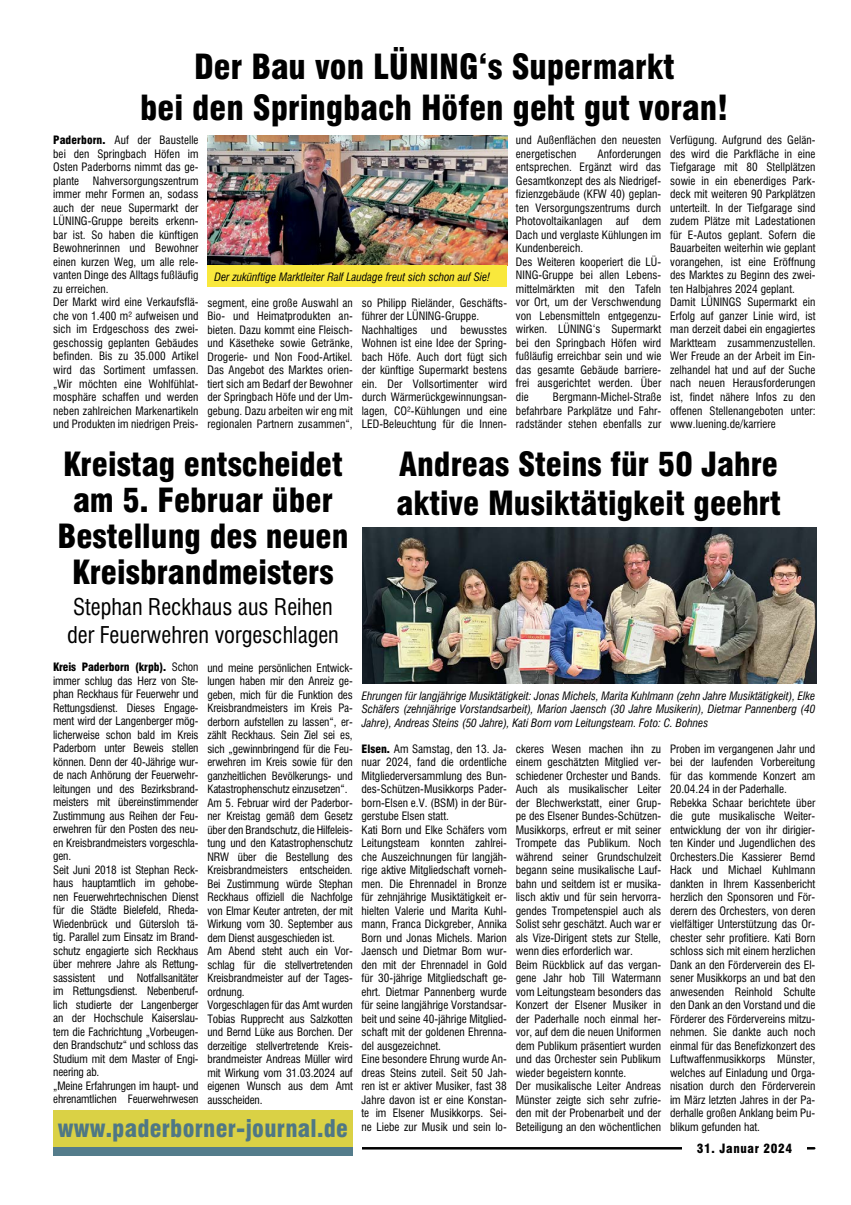
<style>
.page{position:relative;width:851px;height:1205px;background:#fff}
.page>*{position:absolute;margin:0;border:0;box-sizing:border-box;transform-origin:0 0}
.t1{font:900 condensed 33.75px/40.5px "Swiss 721 BT";color:#000;text-align:center}
.t2{font:900 condensed 32.5px/36px "Swiss 721 BT";color:#000;text-align:center}
.t3{font:900 condensed 23.75px "Swiss 721 BT";letter-spacing:.01em;color:#4f7785}
.t4{font:22.5px/27.5px "Swis 721 BT Condensed 2";color:#000}
.t5{font:900 condensed 12.5px "Swiss 721 BT";letter-spacing:.05em;color:#000}
.t6{font:11.25px/13.5px "Swis 721 BT Condensed 2";color:#000}
.t7{font:11.25px/13.5px "Swis 721 BT Condensed 3";color:#000;text-align:justify}
.t8{font:900 condensed 11.25px "Swiss 721 BT";letter-spacing:-.01em;color:#000}
.s1{font-family:"Swiss 721 BT";font-weight:900;font-stretch:condensed}
.s2{font-family:"Swis 721 BT Condensed 2";font-weight:400;font-stretch:normal}
</style>
<div class="page">
<hr style="left:97px;top:1147px;width:717px;height:2px;background:#000">
<div style="left:682px;top:1136px;width:124px;height:24px;background:#fff"></div>
<div style="left:28px;top:1114px;width:333px;height:56px;background:#fff"></div>
<div style="left:53px;top:1110px;width:300px;height:40px;background:#dad145"></div>
<div style="left:53px;top:1147px;width:300px;height:9px;background:#547c8b"></div>
<img style="left:207px;top:135px;width:300px;height:131px">
<div style="left:207px;top:266px;width:300px;height:21px;background:#f9e83c"></div>
<img style="left:362px;top:528px;width:454px;height:156px">
<h1 class="t1" style="left:140px;top:47px;width:589px">Der Bau von LÜNING‘s Supermarkt<br>bei den Springbach Höfen geht gut voran!</h1>
<p class="t6" style="left:53px;top:134px;width:147px"><span class="s1">Paderborn.</span> Auf der Baustelle bei den Springbach Höfen im<br>Osten Paderborns nimmt das ge&shy;plante Nahversorgungszentrum immer mehr Formen an, sodass auch der neue Supermarkt der<br>LÜNING-Gruppe bereits erkenn&shy;bar ist. So haben die künftigen<br>Bewohnerinnen und Bewohner einen kurzen Weg, um alle rele&shy;vanten Dinge des Alltags fußläufig zu erreichen.<br>Der Markt wird eine Verkaufsflä&shy;che von 1.400 m² aufweisen und sich im Erdgeschoss des zwei&shy;geschossig geplanten Gebäudes befinden. Bis zu 35.000 Artikel wird das Sortiment umfassen. „Wir möchten eine Wohlfühlat&shy;mosphäre schaffen und werden neben zahlreichen Markenartikeln und Produkten im niedrigen Preis-</p>
<p class="t6" style="left:670px;top:134px;width:147px">Verfügung. Aufgrund des Gelän&shy;des wird die Parkfläche in eine<br>Tiefgarage mit 80 Stellplätzen sowie in ein ebenerdiges Park&shy;deck mit weiteren 90 Parkplätzen unterteilt. In der Tiefgarage sind zudem Plätze mit Ladestationen für E-Autos geplant. Sofern die<br>Bauarbeiten weiterhin wie geplant vorangehen, ist eine Eröffnung des Marktes zu Beginn des zwei&shy;ten Halbjahres 2024 geplant.<br>Damit LÜNINGS Supermarkt ein<br>Erfolg auf ganzer Linie wird, ist man derzeit dabei ein engagiertes<br>Marktteam zusammenzustellen.<br>Wer Freude an der Arbeit im Ein&shy;zelhandel hat und auf der Suche nach neuen Herausforderungen ist, findet nähere Infos zu den offenen Stellenangeboten unter: www.luening.de/karriere</p>
<p class="t6" style="left:516px;top:134px;width:147px">und Außenflächen den neuesten energetischen</p>
<p class="t6" style="left:516px;top:147px;width:147px;text-indent:81px">Anforderungen entsprechen. Ergänzt wird das<br>Gesamtkonzept des als Niedrigef&shy;fizienzgebäude (KFW 40) geplan&shy;ten Versorgungszentrums durch<br>Photovoltaikanlagen auf dem<br>Dach und verglaste Kühlungen im<br>Kundenbereich.<br>Des Weiteren kooperiert die LÜ-<br>NING-Gruppe bei allen Lebens&shy;mittelmärkten mit den Tafeln vor Ort, um der Verschwendung von Lebensmitteln entgegenzu&shy;wirken. LÜNING‘s Supermarkt bei den Springbach Höfen wird fußläufig erreichbar sein und wie das gesamte Gebäude barriere&shy;frei ausgerichtet werden. Über die</p>
<p class="t7" style="left:214px;top:270px;width:277px">Der zukünftige Marktleiter Ralf Laudage freut sich schon auf Sie!</p>
<p class="t6" style="left:207px;top:296px;width:147px;text-align:justify">segment, eine große Auswahl an Bio- und Heimatprodukten an&shy;bieten. Dazu kommt eine Fleisch&shy;und Käsetheke sowie Getränke, Drogerie- und Non Food-Artikel.<br>Das Angebot des Marktes orien&shy;tiert sich am Bedarf der Bewohner der Springbach Höfe und der Um&shy;gebung. Dazu arbeiten wir eng mit regionalen Partnern zusammen“,</p>
<p class="t6" style="left:361px;top:296px;width:147px">so Philipp Rieländer, Geschäfts&shy;führer der LÜNING-Gruppe.<br>Nachhaltiges und bewusstes<br>Wohnen ist eine Idee der Spring&shy;bach Höfe. Auch dort fügt sich der künftige Supermarkt bestens ein. Der Vollsortimenter wird durch Wärmerückgewinnungsan&shy;lagen, CO²-Kühlungen und eine<br>LED-Beleuchtung für die Innen-</p>
<p class="t6" style="left:516px;top:390px;width:147px;text-align:justify;text-indent:37px">Bergmann-Michel-Straße befahrbare Parkplätze und Fahr&shy;radständer stehen ebenfalls zur</p>
<h2 class="t2" style="left:57px;top:446px;width:292px">Kreistag entscheidet am 5. Februar über<br>Bestellung des neuen<br>Kreisbrandmeisters</h2>
<h3 class="t4" style="left:67px;top:593px;width:273px">Stephan Reckhaus aus Reihen der Feuerwehren vorgeschlagen</h3>
<p class="t8" style="left:53px;top:660px;width:147px">Kreis Paderborn (krpb). <span class="s2">Schon</span></p>
<p class="t6" style="left:53px;top:674px;width:147px">immer schlug das Herz von Ste&shy;phan Reckhaus für Feuerwehr und<br>Rettungsdienst. Dieses Engage&shy;ment wird der Langenberger mög&shy;licherweise schon bald im Kreis<br>Paderborn unter Beweis stellen können. Denn der 40-Jährige wur&shy;de nach Anhörung der Feuerwehr&shy;leitungen und des Bezirksbrand&shy;meisters mit übereinstimmender<br>Zustimmung aus Reihen der Feu&shy;erwehren für den Posten des neu&shy;en Kreisbrandmeisters vorgeschla&shy;gen.<br>Seit Juni 2018 ist Stephan Reck&shy;haus hauptamtlich im gehobe&shy;nen Feuerwehrtechnischen Dienst für die Städte Bielefeld, Rheda-<br>Wiedenbrück und Gütersloh tä&shy;tig. Parallel zum Einsatz im Brand&shy;schutz engagierte sich Reckhaus über mehrere Jahre als Rettung&shy;sassistent und Notfallsanitäter im Rettungsdienst. Nebenberuf&shy;lich studierte der Langenberger an der Hochschule Kaiserslau&shy;tern die Fachrichtung „Vorbeugen&shy;den Brandschutz“ und schloss das<br>Studium mit dem Master of Engi&shy;neering ab.<br>„Meine Erfahrungen im haupt- und ehrenamtlichen Feuerwehrwesen</p>
<p class="t6" style="left:207px;top:661px;width:147px">und meine persönlichen Entwick&shy;lungen haben mir den Anreiz ge&shy;geben, mich für die Funktion des<br>Kreisbrandmeisters im Kreis Pa&shy;derborn aufstellen zu lassen“, er&shy;zählt Reckhaus. Sein Ziel sei es, sich „gewinnbringend für die Feu&shy;erwehren im Kreis sowie für den ganzheitlichen Bevölkerungs- und<br>Katastrophenschutz einzusetzen“.<br>Am 5. Februar wird der Paderbor&shy;ner Kreistag gemäß dem Gesetz über den Brandschutz, die Hilfeleis&shy;tung und den Katastrophenschutz<br>NRW über die Bestellung des<br>Kreisbrandmeisters entscheiden.<br>Bei Zustimmung würde Stephan<br>Reckhaus offiziell die Nachfolge von Elmar Keuter antreten, der mit<br>Wirkung vom 30. September aus dem Dienst ausgeschieden ist.<br>Am Abend steht auch ein Vor&shy;schlag für die stellvertretenden<br>Kreisbrandmeister auf der Tages&shy;ordnung.<br>Vorgeschlagen für das Amt wurden<br>Tobias Rupprecht aus Salzkotten und Bernd Lüke aus Borchen. Der derzeitige stellvertretende Kreis&shy;brandmeister Andreas Müller wird mit Wirkung vom 31.03.2024 auf eigenen Wunsch aus dem Amt ausscheiden.</p>
<h3 class="t3" style="left:58px;top:1114px;width:291px">www.paderborner-journal.de</h3>
<h2 class="t2" style="left:396px;top:444px;width:386px;line-height:39.5px;text-align:left">Andreas Steins für 50 Jahre aktive Musiktätigkeit geehrt</h2>
<p class="t7" style="left:362px;top:689px;width:455px">Ehrungen für langjährige Musiktätigkeit: Jonas Michels, Marita Kuhlmann (zehn Jahre Musiktätigkeit), Elke Schäfers (zehnjährige Vorstandsarbeit), Marion Jaensch (30 Jahre Musikerin), Dietmar Pannenberg (40<br>Jahre), Andreas Steins (50 Jahre), Kati Born vom Leitungsteam. Foto: C. Bohnes</p>
<p class="t6" style="left:361px;top:742px;width:147px"><span class="s1">Elsen.</span> Am Samstag, den 13. Ja&shy;nuar 2024, fand die ordentliche<br>Mitgliederversammlung des Bun&shy;des-Schützen-Musikkorps Pader&shy;born-Elsen e.V. (BSM) in der Bür&shy;gerstube Elsen statt.<br>Kati Born und Elke Schäfers vom<br>Leitungsteam konnten zahlrei&shy;che Auszeichnungen für langjäh&shy;rige aktive Mitgliedschaft vorneh&shy;men. Die Ehrennadel in Bronze für zehnjährige Musiktätigkeit er&shy;hielten Valerie und Marita Kuhl&shy;mann, Franca Dickgreber, Annika<br>Born und Jonas Michels. Marion<br>Jaensch und Dietmar Born wur&shy;den mit der Ehrennadel in Gold für 30-jährige Mitgliedschaft ge&shy;ehrt. Dietmar Pannenberg wurde für seine langjährige Vorstandsar&shy;beit und seine 40-jährige Mitglied&shy;schaft mit der goldenen Ehrenna&shy;del ausgezeichnet.<br>Eine besondere Ehrung wurde An&shy;dreas Steins zuteil. Seit 50 Jah&shy;ren ist er aktiver Musiker, fast 38<br>Jahre davon ist er eine Konstan&shy;te im Elsener Musikkorps. Sei&shy;ne Liebe zur Musik und sein lo-</p>
<p class="t6" style="left:515px;top:742px;width:147px">ckeres Wesen machen ihn zu einem geschätzten Mitglied ver&shy;schiedener Orchester und Bands.<br>Auch als musikalischer Leiter der Blechwerkstatt, einer Grup&shy;pe des Elsener Bundes-Schützen-<br>Musikkorps, erfreut er mit seiner<br>Trompete das Publikum. Noch während seiner Grundschulzeit begann seine musikalische Lauf&shy;bahn und seitdem ist er musika&shy;lisch aktiv und für sein hervorra&shy;gendes Trompetenspiel auch als<br>Solist sehr geschätzt. Auch war er als Vize-Dirigent stets zur Stelle, wenn dies erforderlich war.<br>Beim Rückblick auf das vergan&shy;gene Jahr hob Till Watermann vom Leitungsteam besonders das<br>Konzert der Elsener Musiker in der Paderhalle noch einmal her&shy;vor, auf dem die neuen Uniformen dem Publikum präsentiert wurden und das Orchester sein Publikum wieder begeistern konnte.<br>Der musikalische Leiter Andreas<br>Münster zeigte sich sehr zufrie&shy;den mit der Probenarbeit und der<br>Beteiligung an den wöchentlichen</p>
<p class="t6" style="left:670px;top:742px;width:147px">Proben im vergangenen Jahr und bei der laufenden Vorbereitung für das kommende Konzert am<br>20.04.24 in der Paderhalle.<br>Rebekka Schaar berichtete über die gute musikalische Weiter&shy;entwicklung der von ihr dirigier&shy;ten Kinder und Jugendlichen des<br>Orchesters.Die Kassierer Bernd<br>Hack und Michael Kuhlmann dankten in Ihrem Kassenbericht herzlich den Sponsoren und För&shy;derern des Orchesters, von deren vielfältiger Unterstützung das Or&shy;chester sehr profitiere. Kati Born schloss sich mit einem herzlichen<br>Dank an den Förderverein des El&shy;sener Musikkorps an und bat den anwesenden Reinhold Schulte den Dank an den Vorstand und die<br>Förderer des Fördervereins mitzu&shy;nehmen. Sie dankte auch noch einmal für das Benefizkonzert des<br>Luftwaffenmusikkorps Münster, welches auf Einladung und Orga&shy;nisation durch den Förderverein im März letzten Jahres in der Pa&shy;derhalle großen Anklang beim Pu&shy;blikum gefunden hat.</p>
<p class="t5" style="left:696px;top:1141px;width:97px">31. Januar 2024</p>
</div>
